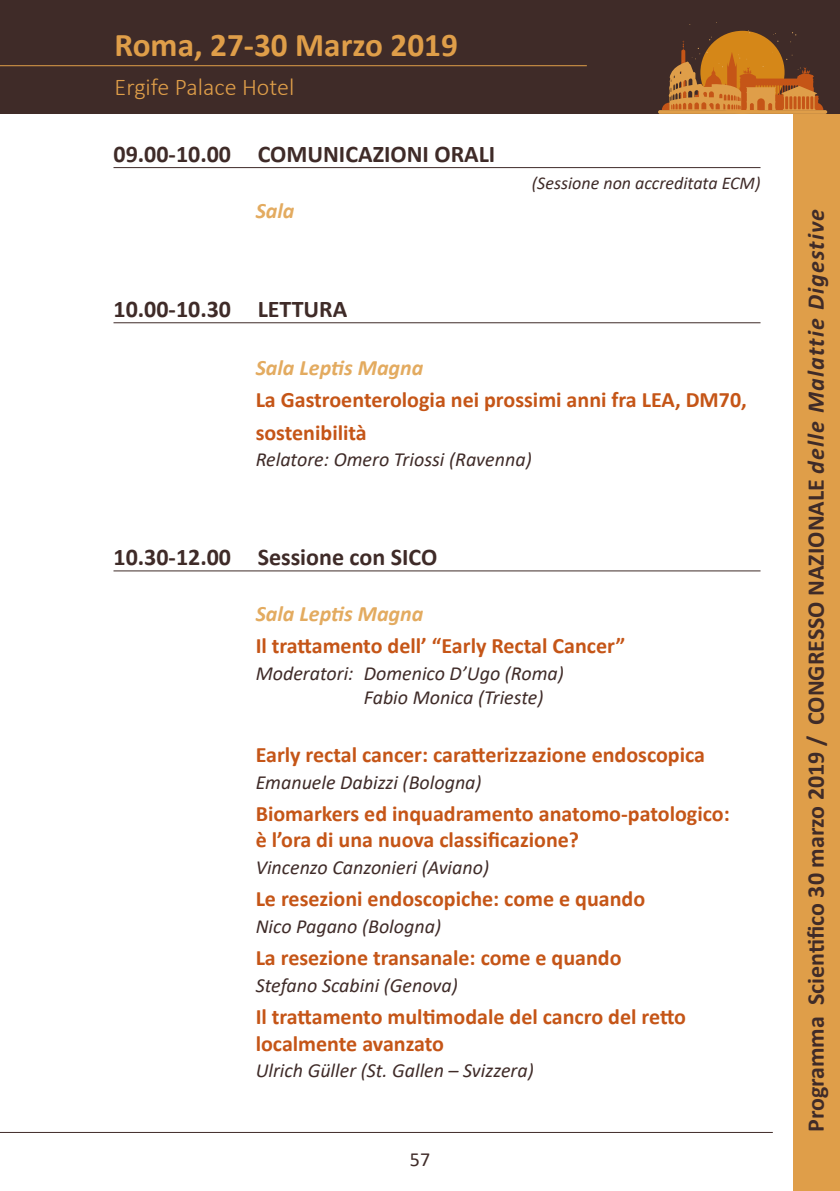
<style>
.page{position:relative;width:840px;height:1191px;background:#fff}
.page>*{position:absolute;margin:0;border:0;box-sizing:border-box;transform-origin:0 0}
.t1{font:700 33.2px "Calibri";color:#df9e49}
.t2{font:700 24px "Calibri";color:#3f2b28}
.t3{font:300 24px "Calibri";color:#df9e49}
.t4{font:700 22px/26.4px "Calibri";color:#c55517}
.t5{font:italic 700 22px "Calibri";color:#e3ab60}
.t6{font:italic 20px/24px "Calibri";color:#3f2b28}
.t7{font:20px "Calibri";color:#3f2b28}
.t8{font:italic 18px "Calibri";color:#3f2b28}
.s1{font-style:italic}
</style>
<div class="page">
<div style="left:793px;top:0;width:46px;height:1191px;background:#df9e49"></div>
<div style="left:0;top:0;width:839px;height:113px;background:#3f2b28"></div>
<hr style="left:0;top:1132px;width:772px;height:1px;background:#3f2b28">
<hr style="left:0;top:65px;width:586px;height:1px;background:#df9e49">
<svg style="left:657px;top:110px;width:169px;height:4px"></svg>
<svg style="left:661px;top:22px;width:161px;height:88px"></svg>
<hr style="left:113px;top:167px;width:647px;height:1px;background:#3f2b28">
<hr style="left:113px;top:322px;width:647px;height:1px;background:#3f2b28">
<hr style="left:113px;top:570px;width:647px;height:1px;background:#3f2b28">
<h1 class="t1" style="left:115px;top:21px;width:344px">Roma, 27-30 Marzo 2019</h1>
<p class="t3" style="left:115px;top:72px;width:181px">Ergife Palace Hotel</p>
<p class="t2" style="left:113px;top:137px;width:383px">09.00-10.00 COMUNICAZIONI ORALI</p>
<p class="t5" style="left:255px;top:195px;width:40px">Sala</p>
<p class="t2" style="left:113px;top:292px;width:235px">10.00-10.30 LETTURA</p>
<p class="t8" style="left:531px;top:170px;width:230px">(Sessione non accreditata ECM)</p>
<p class="t5" style="left:255px;top:352px;width:169px">Sala Leptis Magna</p>
<p class="t4" style="left:255px;top:384px;width:492px;line-height:32px">La Gastroenterologia nei prossimi anni fra LEA, DM70, sostenibilità</p>
<p class="t6" style="left:255px;top:447px;width:277px">Relatore: Omero Triossi (Ravenna)</p>
<p class="t2" style="left:113px;top:540px;width:325px">10.30-12.00 Sessione con SICO</p>
<p class="t5" style="left:255px;top:598px;width:169px">Sala Leptis Magna</p>
<p class="t4" style="left:255px;top:632px;width:371px">Il trattamento dell’ “Early Rectal Cancer”</p>
<p class="t6" style="left:363px;top:660px;width:201px;text-indent:-108px">Moderatori: Domenico D’Ugo (Roma)<br>Fabio Monica (Trieste)</p>
<p class="t4" style="left:255px;top:741px;width:450px">Early rectal cancer: caratterizzazione endoscopica</p>
<p class="t6" style="left:255px;top:769px;width:227px">Emanuele Dabizzi (Bologna)</p>
<p class="t4" style="left:255px;top:800px;width:475px">Biomarkers ed inquadramento anatomo-patologico: è l’ora di una nuova classificazione?</p>
<p class="t6" style="left:255px;top:854px;width:235px">Vincenzo Canzonieri (Aviano)</p>
<p class="t4" style="left:255px;top:885px;width:391px">Le resezioni endoscopiche: come e quando</p>
<p class="t6" style="left:255px;top:913px;width:187px">Nico Pagano (Bologna)</p>
<p class="t4" style="left:255px;top:944px;width:367px">La resezione transanale: come e quando</p>
<p class="t6" style="left:255px;top:972px;width:204px">Stefano Scabini (Genova)</p>
<p class="t4" style="left:255px;top:1003px;width:431px">Il trattamento multimodale del cancro del retto localmente avanzato</p>
<p class="t6" style="left:255px;top:1058px;width:279px">Ulrich Güller (St. Gallen – Svizzera)</p>
<p class="t7" style="left:409px;top:1145px;width:22px">57</p>
<p class="t2" style="left:798px;top:1132px;width:925px;rotate:-90deg">Programma Scientifico 30 marzo 2019 / CONGRESSO NAZIONALE <span class="s1">delle Malattie Digestive</span></p>
</div>
